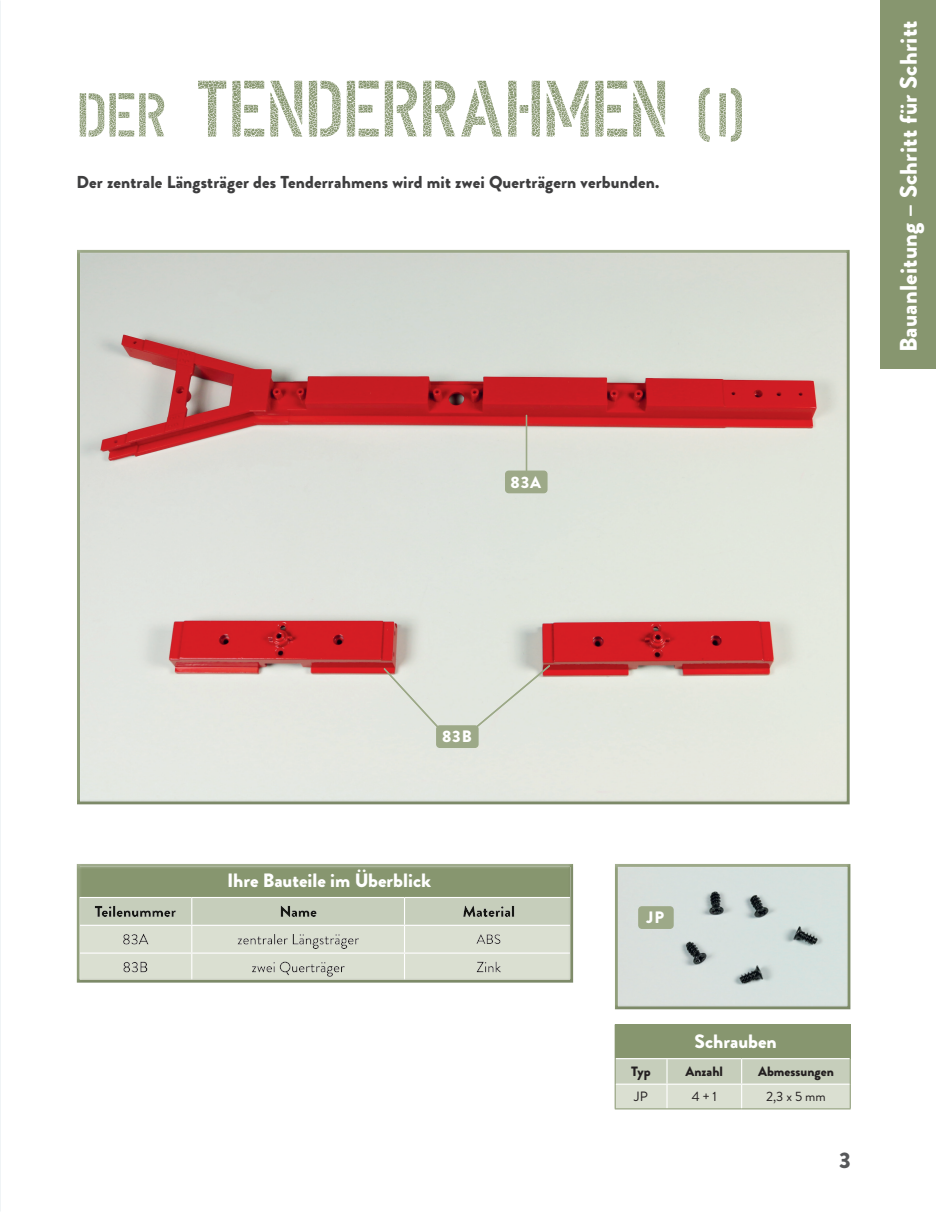
<style>
.page{position:relative;width:936px;height:1212px;background:#fff}
.page>*{position:absolute;margin:0;border:0;box-sizing:border-box;transform-origin:0 0}
.t1{font:79.8px "DIN Schablonierschrift Cracked";letter-spacing:-.025em;color:#87966f}
.t2{font:900 24px "Brandon Grotesque";letter-spacing:.01em;color:#fff}
.t3{font:900 22.5px "Brandon Grotesque";color:#57585a}
.t4{font:900 19.35px "Brandon Grotesque";color:#fff}
.t5{font:900 17.25px "Brandon Grotesque";letter-spacing:.01em;color:#3e3e3f}
.t6{font:900 16.5px "Brandon Grotesque";letter-spacing:.055em;color:#fff}
.t7{font:900 13.5px "Brandon Grotesque";color:#231f20}
.t8{font:13.5px "Brandon Grotesque";color:#231f20}
.s1{font-size:61.95px}
</style>
<div class="page">
<div style="left:880px;top:0;width:55px;height:369px;background:#87966f"></div>
<div style="left:613px;top:863px;width:239px;height:147px;background:#3e3e3f;opacity:.15"></div>
<div style="left:615px;top:1024px;width:235px;height:34px;background:#87966f"></div>
<hr style="left:614px;top:1024px;width:53px;height:1px;background:#87966f">
<hr style="left:614px;top:1025px;width:1px;height:33px;background:#87966f">
<svg style="left:614px;top:1058px;width:236px;height:51px"></svg>
<div style="left:639px;top:907px;width:34px;height:21px;background:#9da988;border-radius:3px"></div>
<div style="left:638px;top:906px;width:35px;height:23px;border:2px solid #9da988;border-radius:3px"></div>
<div style="left:76px;top:863px;width:500px;height:121px;background:#3e3e3f;opacity:.15"></div>
<div style="left:76px;top:249px;width:776px;height:556px;background:#3e3e3f;opacity:.15"></div>
<hr style="left:524px;top:416px;width:4px;height:69px;background:#fff;opacity:.19">
<hr style="left:525px;top:413px;width:4px;height:68px;background:#231f20;opacity:.3">
<div style="left:505px;top:471px;width:41px;height:21px;background:#9da988;border-radius:3px"></div>
<div style="left:505px;top:470px;width:42px;height:23px;border:2px solid #9da988;border-radius:3px"></div>
<svg style="left:471px;top:663px;width:81px;height:69px"></svg>
<div style="left:437px;top:726px;width:41px;height:21px;background:#9da988;border-radius:3px"></div>
<div style="left:436px;top:725px;width:42px;height:23px;border:2px solid #9da988;border-radius:3px"></div>
<svg style="left:382px;top:666px;width:62px;height:67px"></svg>
<h1 class="t1" style="left:77px;top:34px;width:670px"><span class="s1">DER</span> TENDERRAHMEN <span class="s1">(I)</span></h1>
<p class="t5" style="left:77px;top:170px;width:584px">Der zentrale Längsträger des Tenderrahmens wird mit zwei Querträgern verbunden.</p>
<p class="t6" style="left:510px;top:470px;width:32px">83A</p>
<h2 class="t2" style="left:891px;top:352px;width:333px;rotate:-90deg">Bauanleitung – Schritt für Schritt</h2>
<p class="t6" style="left:442px;top:725px;width:31px">83B</p>
<p class="t4" style="left:227px;top:867px;width:205px">Ihre Bauteile im Überblick</p>
<p class="t6" style="left:646px;top:906px;width:19px">JP</p>
<p class="t4" style="left:694px;top:1028px;width:84px">Schrauben</p>
<p class="t7" style="left:631px;top:1062px;width:21px">Typ</p>
<p class="t7" style="left:685px;top:1062px;width:39px">Anzahl</p>
<p class="t7" style="left:758px;top:1062px;width:77px">Abmessungen</p>
<p class="t8" style="left:634px;top:1087px;width:15px">JP</p>
<p class="t8" style="left:691px;top:1087px;width:27px">4 + 1</p>
<p class="t8" style="left:766px;top:1087px;width:61px">2,3 x 5 mm</p>
<h3 class="t3" style="left:839px;top:1144px;width:13px">3</h3>
</div>
